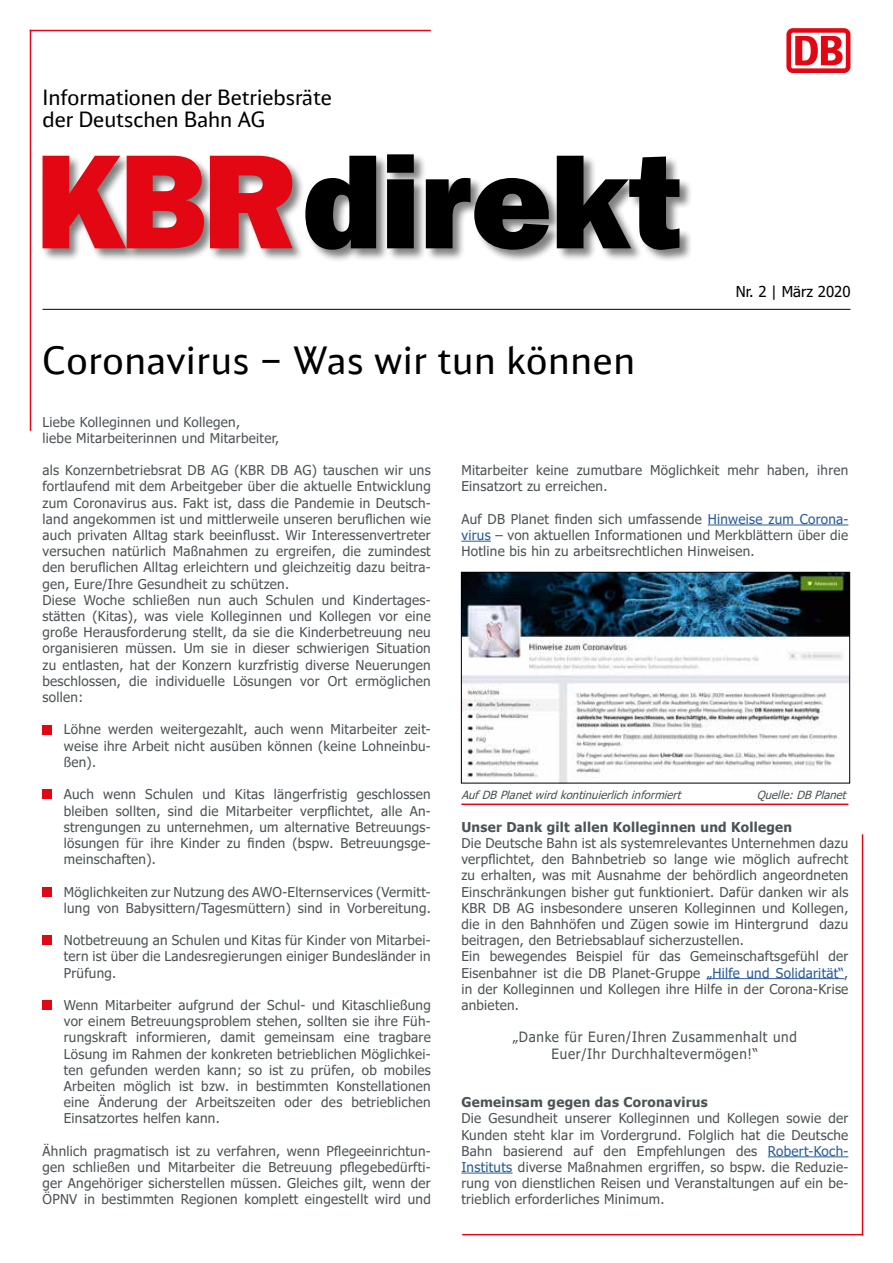
<style>
.page{position:relative;width:893px;height:1263px;background:#fff}
.page>*{position:absolute;margin:0;border:0;box-sizing:border-box;transform-origin:0 0}
.t1{font:37.5px "DB Head";letter-spacing:.02em;color:#000}
.t2{font:21px/22.5px "DB Head";color:#000}
.t3{font:15px "Tahoma";color:#000}
.t4{font:14.1px/16.2px "Tahoma";letter-spacing:.05em;color:#4c5356;text-align:center;scale:.95 1}
.t5{font:13.5px/16.2px "Tahoma";letter-spacing:.02em;color:#4c5356;text-align:justify}
.t6{font:700 13.5px "Tahoma";letter-spacing:.02em;color:#4c5356}
.t7{font:italic 11.25px "Tahoma";color:#4c5356}
.s1{color:#275b9b}
</style>
<div class="page">
<hr style="left:43px;top:309px;width:807px;height:1px;background:#000">
<svg style="left:786px;top:28px;width:64px;height:45px"></svg>
<div style="left:791px;top:33px;width:55px;height:35px;background:#fff;border-radius:2px"></div>
<svg style="left:795px;top:36px;width:48px;height:29px"></svg>
<div style="left:42px;top:153px;width:651px;height:110px;background:#000;opacity:.5"></div>
<svg style="left:305px;top:154px;width:374px;height:96px"></svg>
<svg style="left:43px;top:156px;width:250px;height:92px;background:#dc363f"></svg>
<hr style="left:30px;top:30px;width:1px;height:401px;background:#e30613">
<hr style="left:30px;top:30px;width:401px;height:1px;background:#e30613">
<hr style="left:862px;top:834px;width:1px;height:401px;background:#e30613">
<hr style="left:462px;top:1234px;width:401px;height:1px;background:#e30613">
<div style="left:43px;top:725px;width:9px;height:9px;background:#e30613"></div>
<div style="left:43px;top:789px;width:9px;height:10px;background:#e30613"></div>
<div style="left:43px;top:887px;width:9px;height:9px;background:#e30613"></div>
<div style="left:43px;top:935px;width:9px;height:10px;background:#e30613"></div>
<div style="left:43px;top:1000px;width:9px;height:10px;background:#e30613"></div>
<hr style="left:708px;top:524px;width:140px;height:1px;background:#275b9b">
<hr style="left:461px;top:541px;width:30px;height:1px;background:#275b9b">
<hr style="left:707px;top:978px;width:137px;height:1px;background:#275b9b">
<hr style="left:768px;top:1156px;width:80px;height:1px;background:#275b9b">
<hr style="left:461px;top:1172px;width:52px;height:1px;background:#275b9b">
<img style="left:463px;top:574px;width:385px;height:207px">
<div style="left:461px;top:572px;width:389px;height:211px;border:1px solid #000"></div>
<hr style="left:461px;top:803px;width:387px;height:2px;background:#e30613">
<h2 class="t2" style="left:43px;top:85px;width:291px">Informationen der Betriebsräte der Deutschen Bahn AG</h2>
<h1 class="t1" style="left:43px;top:337px;width:594px">Coronavirus – Was wir tun können</h1>
<p class="t3" style="left:736px;top:281px;width:116px">Nr. 2 März 2020</p>
<p class="t5" style="left:43px;top:414px;width:238px">Liebe Kolleginnen und Kollegen,<br>liebe Mitarbeiterinnen und Mitarbeiter,</p>
<p class="t5" style="left:43px;top:463px;width:390px;text-align:left">als Konzernbetriebsrat DB AG (KBR DB AG) tauschen wir uns fortlaufend mit dem Arbeitgeber über die aktuelle Entwicklung zum Coronavirus aus. Fakt ist, dass die Pandemie in Deutsch&shy;land angekommen ist und mittlerweile unseren beruflichen wie auch privaten Alltag stark beeinflusst. Wir Interessenvertreter versuchen natürlich Maßnahmen zu ergreifen, die zumindest den beruflichen Alltag erleichtern und gleichzeitig dazu beitra&shy;gen, Eure/Ihre Gesundheit zu schützen.<br>Diese Woche schließen nun auch Schulen und Kindertages&shy;stätten (Kitas), was viele Kolleginnen und Kollegen vor eine große Herausforderung stellt, da sie die Kinderbetreuung neu organisieren müssen. Um sie in dieser schwierigen Situation zu entlasten, hat der Konzern kurzfristig diverse Neuerungen beschlossen, die individuelle Lösungen vor Ort ermöglichen sollen:</p>
<p class="t5" style="left:64px;top:722px;width:369px">Löhne werden weitergezahlt, auch wenn Mitarbeiter zeit&shy;weise ihre Arbeit nicht ausüben können (keine Lohneinbu&shy;ßen).</p>
<p class="t5" style="left:64px;top:787px;width:369px">Auch wenn Schulen und Kitas längerfristig geschlossen bleiben sollten, sind die Mitarbeiter verpflichtet, alle An&shy;strengungen zu unternehmen, um alternative Betreuungs&shy;lösungen für ihre Kinder zu finden (bspw. Betreuungsge&shy;meinschaften).</p>
<p class="t5" style="left:64px;top:884px;width:369px">Möglichkeiten zur Nutzung des AWO-Elternservices (Vermitt&shy;lung von Babysittern/Tagesmüttern) sind in Vorbereitung.</p>
<p class="t5" style="left:64px;top:933px;width:369px">Notbetreuung an Schulen und Kitas für Kinder von Mitarbei&shy;tern ist über die Landesregierungen einiger Bundesländer in Prüfung.</p>
<p class="t5" style="left:64px;top:998px;width:369px">Wenn Mitarbeiter aufgrund der Schul- und Kitaschließung vor einem Betreuungsproblem stehen, sollten sie ihre Füh&shy;rungskraft informieren, damit gemeinsam eine tragbare Lösung im Rahmen der konkreten betrieblichen Möglichkei&shy;ten gefunden werden kann; so ist zu prüfen, ob mobiles Arbeiten möglich ist bzw. in bestimmten Konstellationen eine Änderung der Arbeitszeiten oder des betrieblichen Einsatzortes helfen kann.</p>
<p class="t5" style="left:43px;top:1143px;width:390px">Ähnlich pragmatisch ist zu verfahren, wenn Pflegeeinrichtun&shy;gen schließen und Mitarbeiter die Betreuung pflegebedürfti&shy;ger Angehöriger sicherstellen müssen. Gleiches gilt, wenn der ÖPNV in bestimmten Regionen komplett eingestellt wird und</p>
<p class="t5" style="left:461px;top:463px;width:388px">Mitarbeiter keine zumutbare Möglichkeit mehr haben, ihren<br>Einsatzort zu erreichen.</p>
<p class="t5" style="left:461px;top:512px;width:389px">Auf DB Planet finden sich umfassende <span class="s1">Hinweise zum Corona&shy;virus</span> – von aktuellen Informationen und Merkblättern über die Hotline bis hin zu arbeitsrechtlichen Hinweisen.</p>
<p class="t7" style="left:461px;top:788px;width:225px">AufDBPlanetwirdkontinuierlichinformiert</p>
<p class="t7" style="left:757px;top:788px;width:95px">Quelle:DBPlanet</p>
<p class="t6" style="left:461px;top:817px;width:332px">Unser Dank gilt allen Kolleginnen und Kollegen</p>
<p class="t5" style="left:461px;top:836px;width:389px;text-align:left">Die Deutsche Bahn ist als systemrelevantes Unternehmen dazu verpflichtet, den Bahnbetrieb so lange wie möglich aufrecht zu erhalten, was mit Ausnahme der behördlich angeordneten Einschränkungen bisher gut funktioniert. Dafür danken wir als KBR DB AG insbesondere unseren Kolleginnen und Kollegen, die in den Bahnhöfen und Zügen sowie im Hintergrund dazu beitragen, den Betriebsablauf sicherzustellen.<br>Ein bewegendes Beispiel für das Gemeinschaftsgefühl der Eisenbahner ist die DB Planet-Gruppe <span class="s1">„Hilfe und Solidarität“</span>, in der Kolleginnen und Kollegen ihre Hilfe in der Corona-Krise anbieten.</p>
<p class="t4" style="left:513px;top:1030px;width:300px">„Danke für Euren/Ihren Zusammenhalt und<br>Euer/Ihr Durchhaltevermögen!“</p>
<p class="t6" style="left:461px;top:1093px;width:248px">Gemeinsam gegen das Coronavirus</p>
<p class="t5" style="left:461px;top:1111px;width:388px">Die Gesundheit unserer Kolleginnen und Kollegen sowie der Kunden steht klar im Vordergrund. Folglich hat die Deutsche Bahn basierend auf den Empfehlungen des <span class="s1">Robert-Koch-Instituts</span> diverse Maßnahmen ergriffen, so bspw. die Reduzie&shy;rung von dienstlichen Reisen und Veranstaltungen auf ein be&shy;trieblich erforderliches Minimum.</p>
</div>
